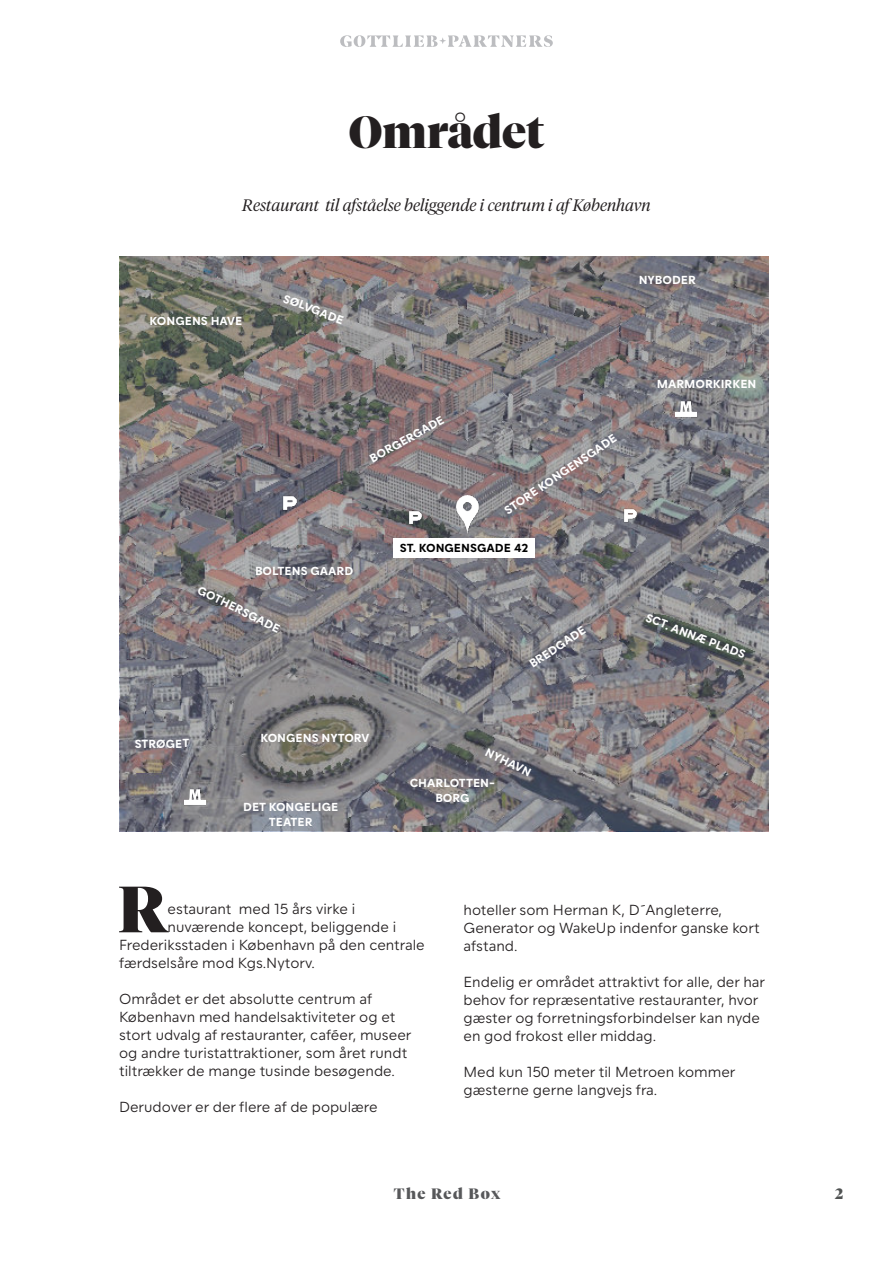
<style>
.page{position:relative;width:893px;height:1263px;background:#fff}
.page>*{position:absolute;margin:0;border:0;box-sizing:border-box;transform-origin:0 0}
.t1{font:900 65.1px "Tiempos Fine";color:#231f20}
.t2{font:900 45px "Tiempos Fine";color:#231f20}
.t3{font:italic 300 16.5px "Tiempos Headline";color:#231f20}
.t4{font:300 15px/18px "KP Sans";color:#231f20}
.t5{font:900 15px "Tiempos Fine";letter-spacing:.1em;color:#57585a}
.t6{font:900 15px "Tiempos Fine";color:#4f5252}
.t7{font:700 12px/15px "KP Sans";color:#fff;text-align:center}
.t8{font:700 12px "KP Sans";color:#000001}
</style>
<div class="page">
<svg style="left:340px;top:35px;width:213px;height:12px"></svg>
<svg style="left:120px;top:257px;width:648px;height:574px;background:#7e797c"></svg>
<img style="left:449px;top:496px;width:38px;height:38px">
<div style="left:393px;top:538px;width:142px;height:20px;background:#fff"></div>
<img style="left:184px;top:786px;width:22px;height:22px">
<img style="left:675px;top:398px;width:22px;height:22px">
<img style="left:283px;top:496px;width:14px;height:14px">
<img style="left:408px;top:510px;width:15px;height:14px">
<img style="left:623px;top:508px;width:15px;height:14px">
<h2 class="t2" style="left:349px;top:112px;width:197px">Området</h2>
<p class="t3" style="left:242px;top:198px;width:410px">Restaurant til afståelse beliggende i centrum i af København</p>
<p class="t7" style="left:150px;top:314px;width:94px">KONGENS HAVE</p>
<p class="t7" style="left:286px;top:292px;width:65px;rotate:21deg">SØLVGADE</p>
<p class="t7" style="left:255px;top:564px;width:100px">BOLTENS GAARD</p>
<p class="t7" style="left:201px;top:583px;width:92px;rotate:26deg">GOTHERSGADE</p>
<p class="t7" style="left:367px;top:453px;width:84px;rotate:-29deg">BORGERGADE</p>
<p class="t7" style="left:502px;top:506px;width:134px;rotate:-34deg">STORE KONGENSGADE</p>
<p class="t8" style="left:400px;top:543px;width:130px">ST. KONGENSGADE 42</p>
<p class="t7" style="left:527px;top:659px;width:67px;rotate:-34deg">BREDGADE</p>
<p class="t7" style="left:639px;top:273px;width:59px">NYBODER</p>
<p class="t7" style="left:657px;top:377px;width:101px">MARMORKIRKEN</p>
<p class="t7" style="left:649px;top:611px;width:107px;rotate:21deg">SCT. ANNÆ PLADS</p>
<p class="t7" style="left:135px;top:738px;width:56px;rotate:-1deg">STRØGET</p>
<p class="t7" style="left:260px;top:731px;width:110px">KONGENS NYTORV</p>
<p class="t7" style="left:243px;top:800px;width:97px">DET KONGELIGE<br>TEATER</p>
<p class="t7" style="left:489px;top:745px;width:51px;rotate:26deg">NYHAVN</p>
<p class="t7" style="left:410px;top:776px;width:87px">CHARLOTTEN-<br>BORG</p>
<h1 class="t1" style="left:118px;top:881px;width:51px">R</h1>
<p class="t4" style="left:168px;top:899px;width:189px">estaurant med 15 års virke i</p>
<p class="t4" style="left:168px;top:917px;width:230px">nuværende koncept, beliggende i</p>
<p class="t4" style="left:119px;top:935px;width:307px">Frederiksstaden i København på den centrale</p>
<p class="t4" style="left:119px;top:953px;width:198px">færdselsåre mod Kgs.Nytorv.</p>
<p class="t4" style="left:119px;top:989px;width:294px">Området er det absolutte centrum af København med handelsaktiviteter og et stort udvalg af restauranter, caféer, museer og andre turistattraktioner, som året rundt tiltrækker de mange tusinde besøgende.</p>
<p class="t4" style="left:119px;top:1097px;width:260px">Derudover er der flere af de populære</p>
<p class="t4" style="left:463px;top:900px;width:298px">hoteller som Herman K, D´Angleterre,<br>Generator og WakeUp indenfor ganske kort afstand.</p>
<p class="t4" style="left:463px;top:972px;width:303px">Endelig er området attraktivt for alle, der har behov for repræsentative restauranter, hvor gæster og forretningsforbindelser kan nyde en god frokost eller middag.</p>
<p class="t4" style="left:463px;top:1062px;width:274px">Med kun 150 meter til Metroen kommer gæsterne gerne langvejs fra.</p>
<p class="t5" style="left:394px;top:1185px;width:108px">The Red Box</p>
<p class="t6" style="left:835px;top:1187px;width:10px">2</p>
</div>
